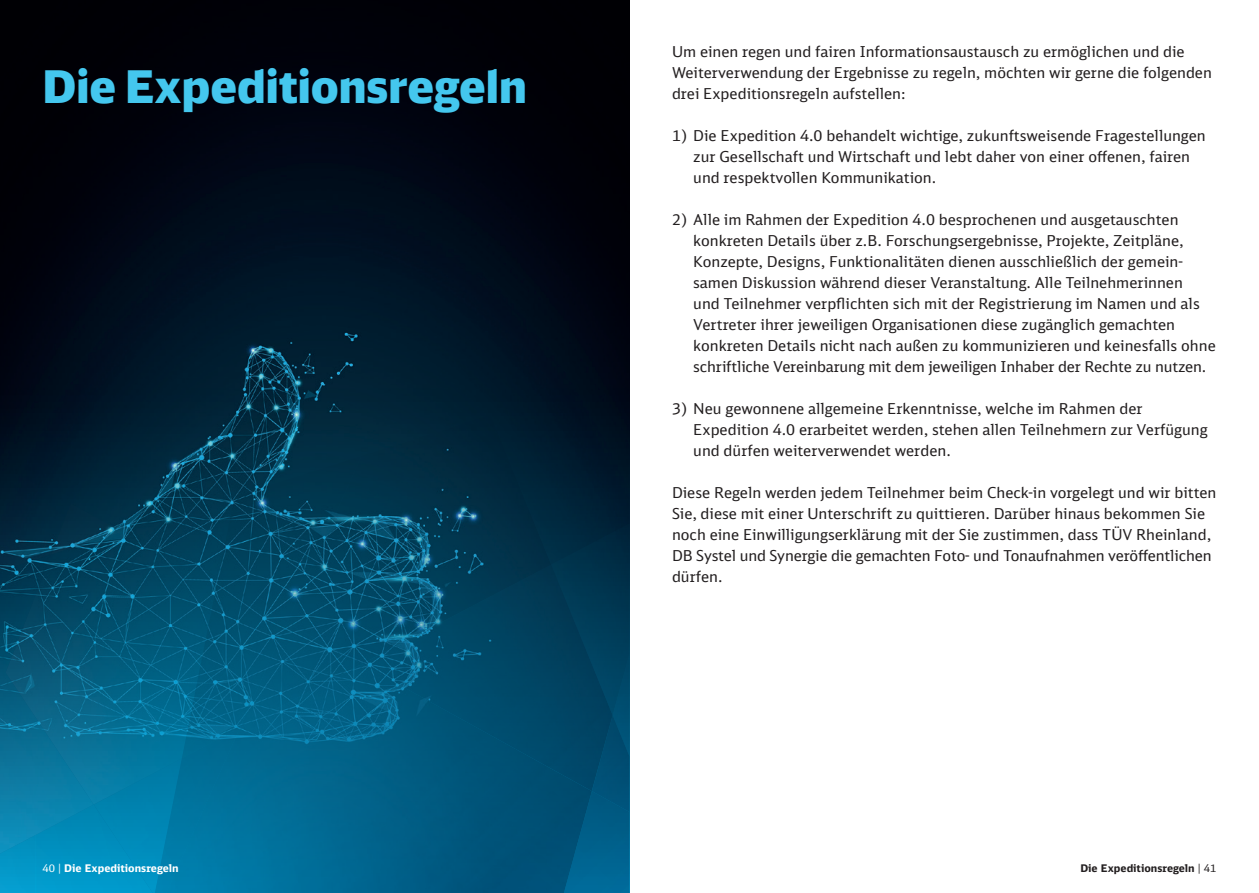
<style>
.page{position:relative;width:1259px;height:893px;background:#fff}
.page>*{position:absolute;margin:0;border:0;box-sizing:border-box;transform-origin:0 0}
.t1{font:900 45px "DB Head";color:#44c7ee}
.t2{font:15px/21px "DB Sans";color:#231f20}
.t3{font:700 10.5px "DB Sans";color:#231f20}
.t4{font:700 10.5px "DB Sans";color:#fff}
.s1{font-weight:400}
.s2{font-family:"DB Sans Cond Altern";font-weight:400}
</style>
<div class="page">
<div style="left:36px;top:856px;width:58px;height:37px;background:#0198c9"></div>
<img style="left:0;top:856px;width:36px;height:37px">
<img style="left:94px;top:804px;width:60px;height:89px">
<img style="left:592px;top:812px;width:37px;height:81px">
<img style="left:154px;top:804px;width:7px;height:89px">
<img style="left:161px;top:728px;width:431px;height:165px">
<img style="left:592px;top:715px;width:37px;height:97px">
<img style="left:612px;top:565px;width:17px;height:150px">
<img style="left:362px;top:565px;width:250px;height:226px">
<img style="left:188px;top:0;width:6px;height:164px">
<img style="left:194px;top:0;width:99px;height:185px">
<div style="left:266px;top:0;width:58px;height:47px;background:#000109"></div>
<img style="left:293px;top:47px;width:31px;height:156px">
<div style="left:324px;top:0;width:160px;height:127px;background:#00010a"></div>
<div style="left:317px;top:127px;width:144px;height:80px;background:#000818"></div>
<img style="left:420px;top:24px;width:64px;height:157px">
<img style="left:461px;top:181px;width:23px;height:52px">
<img style="left:484px;top:0;width:145px;height:233px">
<div style="left:0;top:0;width:188px;height:164px;background:#000107"></div>
<div style="left:0;top:0;width:168px;height:69px;background:#000005"></div>
<div style="left:0;top:503px;width:51px;height:52px;background:#02243a"></div>
<img style="left:0;top:555px;width:94px;height:301px">
<img style="left:51px;top:503px;width:20px;height:29px">
<img style="left:6px;top:532px;width:211px;height:272px">
<img style="left:182px;top:584px;width:105px;height:174px">
<img style="left:240px;top:623px;width:122px;height:105px">
<div style="left:0;top:164px;width:194px;height:189px;background:#00040f"></div>
<div style="left:129px;top:185px;width:164px;height:45px;background:#000b18"></div>
<img style="left:288px;top:203px;width:29px;height:4px">
<img style="left:0;top:353px;width:71px;height:150px">
<img style="left:71px;top:230px;width:163px;height:302px">
<img style="left:122px;top:496px;width:95px;height:88px">
<img style="left:234px;top:207px;width:227px;height:249px">
<img style="left:361px;top:233px;width:268px;height:332px">
<div style="left:571px;top:253px;width:58px;height:49px;background:#00020e"></div>
<img style="left:217px;top:456px;width:70px;height:167px">
<img style="left:287px;top:415px;width:264px;height:249px">
<div style="left:0;top:147px;width:79px;height:132px;background:#000109"></div>
<h1 class="t1" style="left:43px;top:58px;width:486px">Die Expeditionsregeln</h1>
<p class="t4" style="left:43px;top:861px;width:137px"><span class="s1">40</span> <span class="s2">|</span> Die Expeditionsregeln</p>
<p class="t2" style="left:672px;top:41px;width:541px">Um einen regen und fairen Informationsaustausch zu ermöglichen und die<br>Weiterverwendung der Ergebnisse zu regeln, möchten wir gerne die folgenden drei Expeditionsregeln aufstellen:</p>
<p class="t2" style="left:693px;top:125px;width:514px;text-indent:-21px">1) Die Expedition 4.0 behandelt wichtige, zukunftsweisende Fragestellungen zur Gesellschaft und Wirtschaft und lebt daher von einer offenen, fairen und respektvollen Kommunikation.</p>
<p class="t2" style="left:693px;top:209px;width:524px;text-indent:-21px">2) Alle im Rahmen der Expedition 4.0 besprochenen und ausgetauschten konkreten Details über z.B. Forschungsergebnisse, Projekte, Zeitpläne, Konzepte, Designs, Funktionalitäten dienen ausschließlich der gemein&shy;samen Diskussion während dieser Veranstaltung. Alle Teilnehmerinnen<br>und Teilnehmer verpflichten sich mit der Registrierung im Namen und als Vertreter ihrer jeweiligen Organisationen diese zugänglich gemachten konkreten Details nicht nach außen zu kommunizieren und keinesfalls ohne schriftliche Vereinbarung mit dem jeweiligen Inhaber der Rechte zu nutzen.</p>
<p class="t2" style="left:693px;top:398px;width:516px;text-indent:-21px">3) Neu gewonnene allgemeine Erkenntnisse, welche im Rahmen der<br>Expedition 4.0 erarbeitet werden, stehen allen Teilnehmern zur Verfügung und dürfen weiterverwendet werden.</p>
<p class="t2" style="left:672px;top:482px;width:546px">Diese Regeln werden jedem Teilnehmer beim Check-in vorgelegt und wir bitten Sie, diese mit einer Unterschrift zu quittieren. Darüber hinaus bekommen Sie noch eine Einwilligungserklärung mit der Sie zustimmen, dass TÜV Rheinland, DB Systel und Synergie die gemachten Foto- und Tonaufnahmen veröffentlichen dürfen.</p>
<p class="t3" style="left:1080px;top:861px;width:137px">Die Expeditionsregeln <span class="s2">|</span> <span class="s1">41</span></p>
</div>
